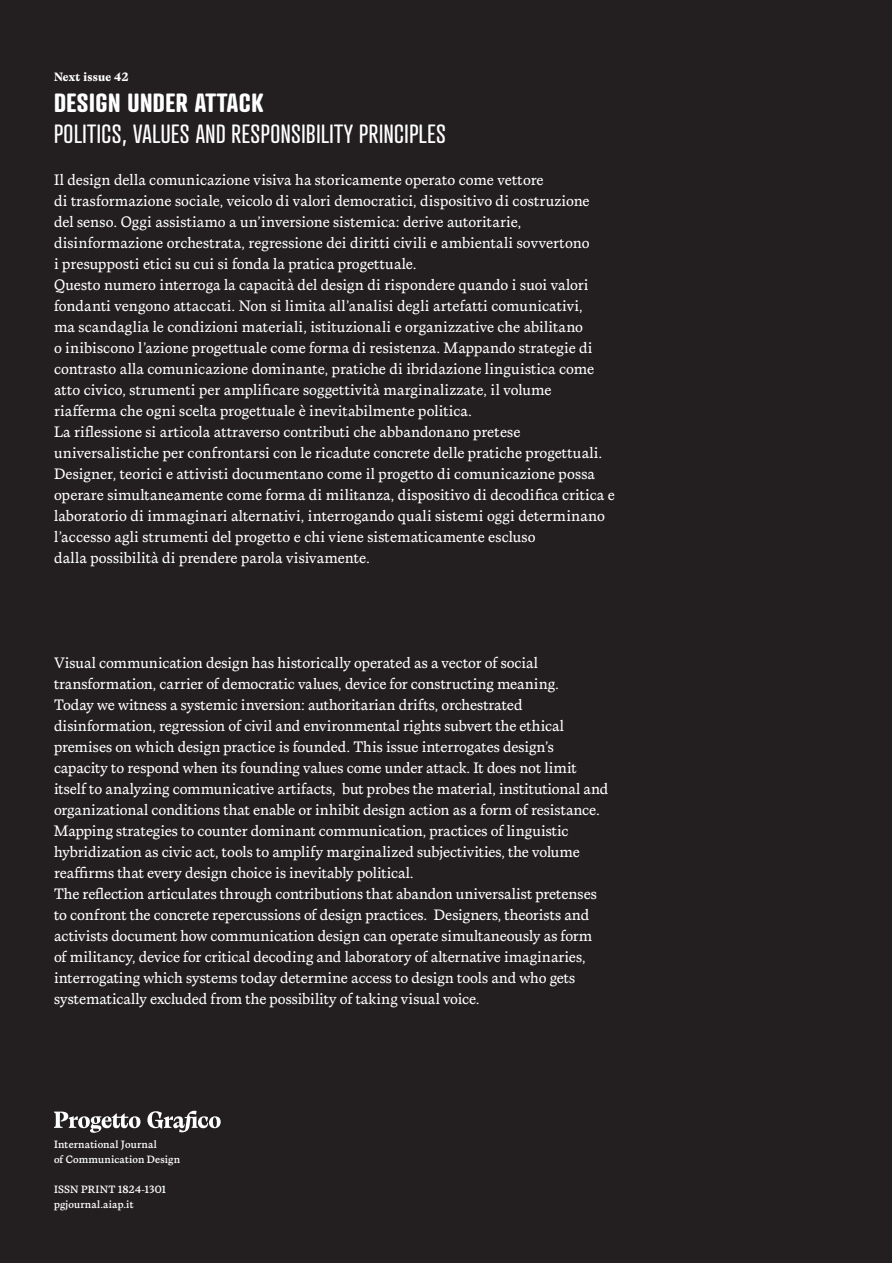
<style>
.page{position:relative;width:892px;height:1263px;background:#231f20}
.page>*{position:absolute;margin:0;border:0;box-sizing:border-box;transform-origin:0 0}
.t1{font:25.5px "Atrament";letter-spacing:.02em;color:#fff}
.t2{font:700 25.5px "Atrament";letter-spacing:.02em;color:#fff}
.t3{font:15px/21px "Calvino";color:#fff}
.t4{font:12px "Calvino AIAP";letter-spacing:.02em;color:#fff}
.t5{font:600 10.5px "Calvino";letter-spacing:.015em;color:#fff}
</style>
<div class="page">
<svg style="left:54px;top:1111px;width:167px;height:22px"></svg>
<p class="t4" style="left:54px;top:69px;width:76px">Next issue 42</p>
<p class="t2" style="left:54px;top:87px;width:211px">DESIGN UNDER ATTACK</p>
<p class="t1" style="left:54px;top:118px;width:393px">POLITICS, VALUES AND RESPONSIBILITY PRINCIPLES</p>
<p class="t3" style="left:54px;top:170px;width:491px">Il design della comunicazione visiva ha storicamente operato come vettore</p>
<p class="t3" style="left:54px;top:191px;width:537px">di trasformazione sociale, veicolo di valori democratici, dispositivo di costruzione</p>
<p class="t3" style="left:54px;top:212px;width:537px">del senso. Oggi assistiamo a un’inversione sistemica: derive autoritarie, disinformazione orchestrata, regressione dei diritti civili e ambientali sovvertono</p>
<p class="t3" style="left:54px;top:254px;width:364px">i presupposti etici su cui si fonda la pratica progettuale.</p>
<p class="t3" style="left:54px;top:275px;width:542px">Questo numero interroga la capacità del design di rispondere quando i suoi valori fondanti vengono attaccati. Non si limita all’analisi degli artefatti comunicativi, ma scandaglia le condizioni materiali, istituzionali e organizzative che abilitano o inibiscono l’azione progettuale come forma di resistenza. Mappando strategie di contrasto alla comunicazione dominante, pratiche di ibridazione linguistica come atto civico, strumenti per amplificare soggettività marginalizzate, il volume riafferma che ogni scelta progettuale è inevitabilmente politica.</p>
<p class="t3" style="left:54px;top:422px;width:562px">La riflessione si articola attraverso contributi che abbandonano pretese universalistiche per confrontarsi con le ricadute concrete delle pratiche progettuali.<br>Designer, teorici e attivisti documentano come il progetto di comunicazione possa operare simultaneamente come forma di militanza, dispositivo di decodifica critica e laboratorio di immaginari alternativi, interrogando quali sistemi oggi determinano l’accesso agli strumenti del progetto e chi viene sistematicamente escluso</p>
<p class="t3" style="left:54px;top:548px;width:317px">dalla possibilità di prendere parola visivamente.</p>
<p class="t3" style="left:54px;top:653px;width:556px">Visual communication design has historically operated as a vector of social transformation, carrier of democratic values, device for constructing meaning.<br>Today we witness a systemic inversion: authoritarian drifts, orchestrated disinformation, regression of civil and environmental rights subvert the ethical premises on which design practice is founded. This issue interrogates design’s capacity to respond when its founding values come under attack. It does not limit itself to analyzing communicative artifacts, but probes the material, institutional and organizational conditions that enable or inhibit design action as a form of resistance.</p>
<p class="t3" style="left:54px;top:821px;width:527px">Mapping strategies to counter dominant communication, practices of linguistic hybridization as civic act, tools to amplify marginalized subjectivities, the volume reaffirms that every design choice is inevitably political.</p>
<p class="t3" style="left:54px;top:884px;width:544px">The reflection articulates through contributions that abandon universalist pretenses to confront the concrete repercussions of design practices. Designers, theorists and activists document how communication design can operate simultaneously as form of militancy, device for critical decoding and laboratory of alternative imaginaries, interrogating which systems today determine access to design tools and who gets systematically excluded from the possibility of taking visual voice.</p>
<p class="t5" style="left:54px;top:1136px;width:104px">International Journal</p>
<p class="t5" style="left:54px;top:1151px;width:128px">of Communication Design</p>
<p class="t5" style="left:54px;top:1181px;width:113px">ISSN PRINT 1824-1301</p>
<p class="t5" style="left:54px;top:1196px;width:81px">pgjournal.aiap.it</p>
</div>
